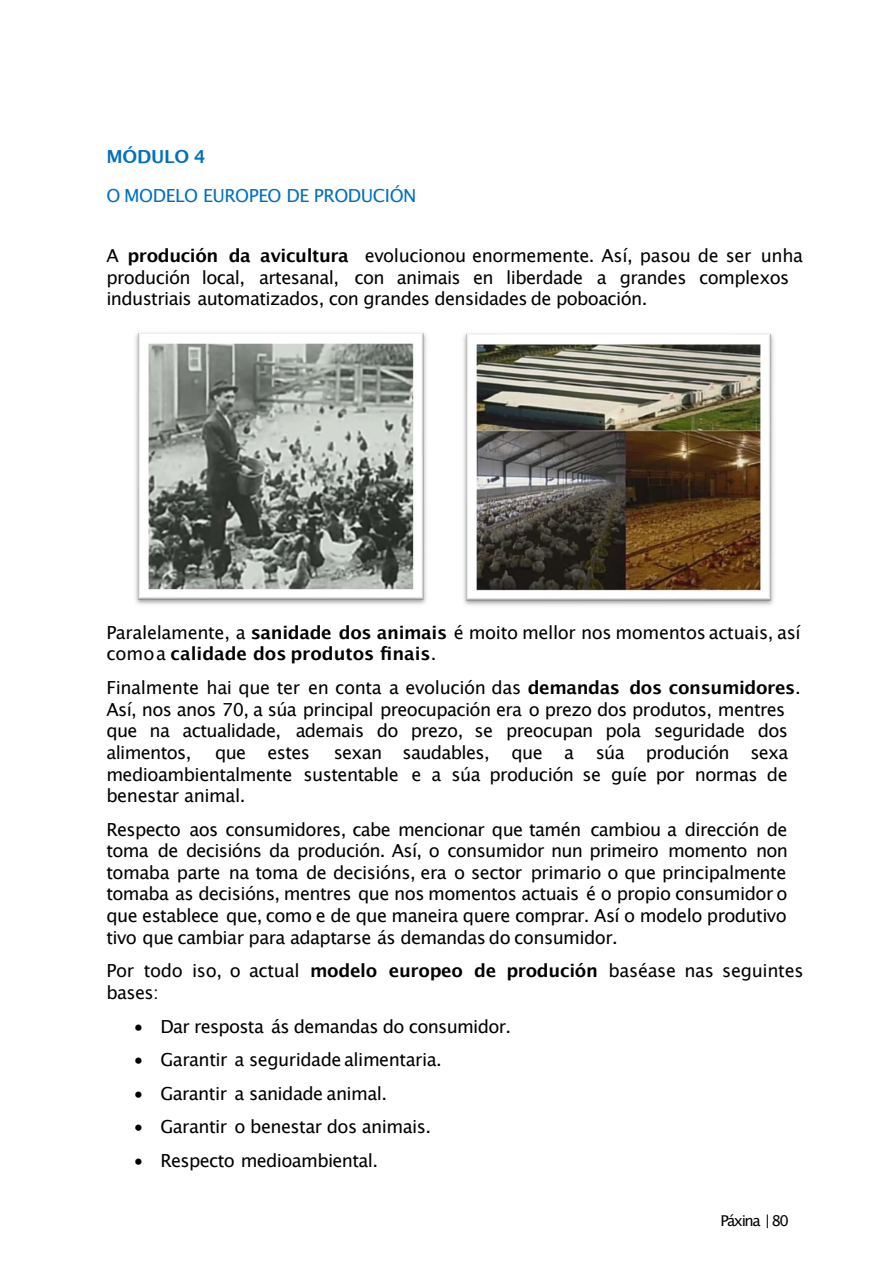
<style>
.page{position:relative;width:893px;height:1263px;background:#fff}
.page>*{position:absolute;margin:0;border:0;box-sizing:border-box;transform-origin:0 0}
.t1{font:18px/21.6px "Lucida Grande";letter-spacing:-.03em;color:#000}
.t2{font:18px "Lucida Grande";letter-spacing:-.025em;color:#0070c0}
.t3{font:700 18px "Lucida Grande";letter-spacing:-.01em;color:#0070c0}
.t4{font:15px "Lucida Grande";letter-spacing:-.095em;color:#000}
.s1{font-weight:700}
</style>
<div class="page">
<img style="left:135px;top:332px;width:292px;height:273px">
<img style="left:463px;top:333px;width:311px;height:273px">
<p class="t3" style="left:106px;top:149px;width:101px">MÓDULO 4</p>
<p class="t2" style="left:106px;top:188px;width:312px">O MODELO EUROPEO DE PRODUCIÓN</p>
<p class="t1" style="left:106px;top:246px;width:698px">A <span class="s1">produción da avicultura</span> evolucionou enormemente. Así, pasou de ser unha produción local, artesanal, con animais en liberdade a grandes complexos industriais automatizados, con grandes densidades de poboación.</p>
<p class="t1" style="left:106px;top:623px;width:696px">Paralelamente, a <span class="s1">sanidade dos animais</span> é moito mellor nos momentos actuais, así comoa <span class="s1">calidade dos produtos finais</span>.</p>
<p class="t1" style="left:106px;top:678px;width:696px">Finalmente hai que ter en conta a evolución das <span class="s1">demandas dos consumidores</span>.<br>Así, nos anos 70, a súa principal preocupación era o prezo dos produtos, mentres que na actualidade, ademais do prezo, se preocupan pola seguridade dos alimentos,</p>
<p class="t1" style="left:106px;top:743px;width:684px;text-align:justify;text-indent:227px">sexan saudables, que a súa produción sexa medioambientalmente sustentable e a súa produción se guíe por normas de benestar animal.</p>
<p class="t1" style="left:106px;top:820px;width:683px;text-align:justify">Respecto aos consumidores, cabe mencionar que tamén cambiou a dirección de toma de decisións da produción. Así, o consumidor nun primeiro momento non tomaba parte na toma de decisións, era o sector primario o que principalmente tomaba as decisións, mentres que nos momentos actuais é o propio consumidor o que establece que, como e de que maneira quere comprar. Así o modelo produtivo tivo que cambiar para adaptarse ás demandas do consumidor.</p>
<p class="t1" style="left:106px;top:961px;width:699px">Por todo iso, o actual <span class="s1">modelo europeo de produción</span> baséase nas seguintes bases:</p>
<p class="t1" style="left:133px;top:1016px;width:379px">• Dar resposta ás demandas do consumidor.</p>
<p class="t1" style="left:133px;top:1050px;width:310px">• Garantir a seguridade alimentaria.</p>
<p class="t1" style="left:133px;top:1084px;width:255px">• Garantir a sanidade animal.</p>
<p class="t1" style="left:133px;top:1117px;width:299px">• Garantir o benestar dos animais.</p>
<p class="t1" style="left:133px;top:1151px;width:246px">• Respecto medioambiental.</p>
<p class="t1" style="left:215px;top:743px;width:97px">que estes</p>
<p class="t4" style="left:720px;top:1214px;width:70px">Páxina | 80</p>
</div>
